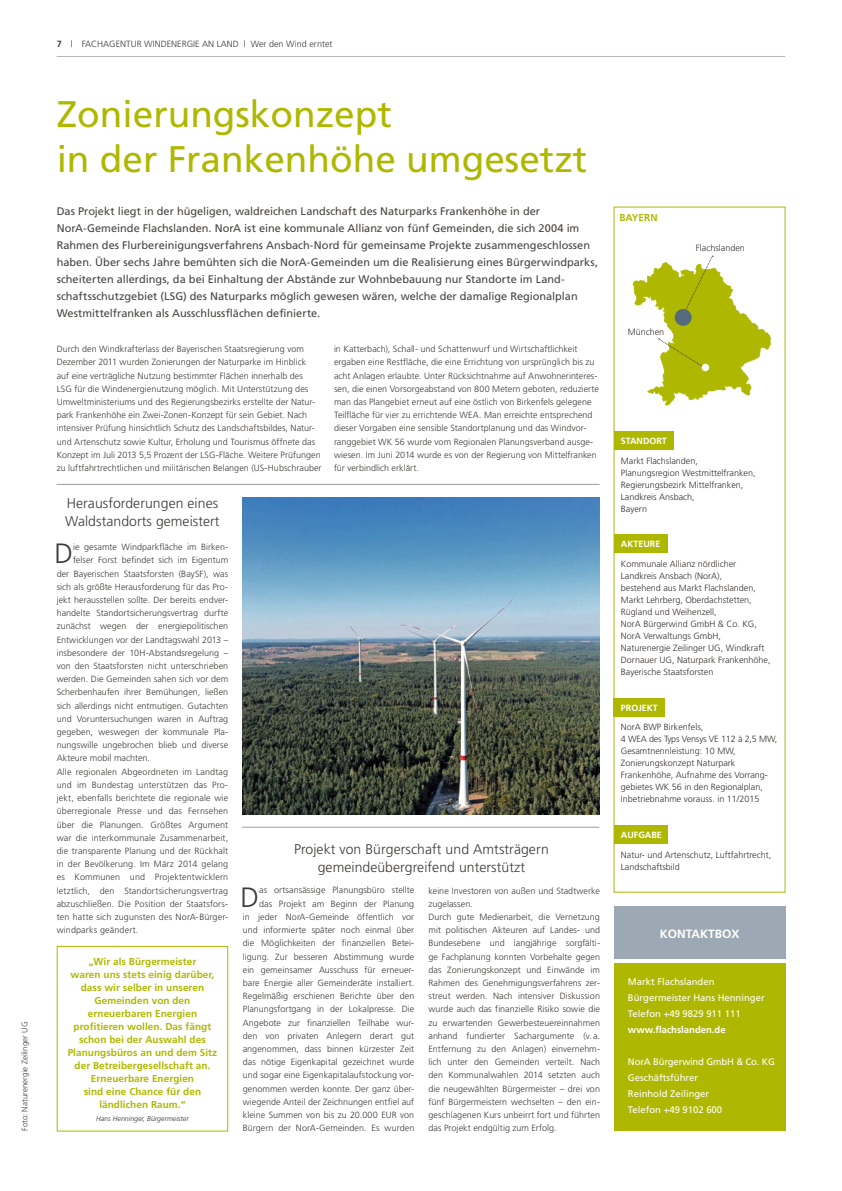
<style>
.page{position:relative;width:842px;height:1191px;background:#fff}
.page>*{position:absolute;margin:0;border:0;box-sizing:border-box;transform-origin:0 0}
.t1{font:37px/44.4px "Frutiger";color:#afb800}
.t2{font:300 27.9px "Frutiger";color:#3e3a36}
.t3{font:300 14px/18px "Frutiger";letter-spacing:.005em;color:#3e3a36}
.t4{font:700 12px "Frutiger";color:#fff}
.t5{font:11px/17px "Frutiger";color:#484440}
.t6{font:700 10px/13px "Frutiger";letter-spacing:.005em;color:#afb800;text-align:center}
.t7{font:9.5px/16px "Frutiger";color:#fff}
.t8{font:700 9.5px "Frutiger";color:#fff}
.t9{font:300 9px/13.2px "Frutiger";letter-spacing:.005em;color:#3e3a36}
.t10{font:300 9px/12px "Frutiger";color:#35302d}
.t11{font:700 9px "Frutiger";color:#fff}
.t12{font:300 8px "Frutiger";letter-spacing:.005em;color:#3e3a36}
.t13{font:italic 300 7px "Frutiger";color:#35302d}
.s1{font-weight:700}
</style>
<div class="page">
<hr style="left:57px;top:56px;width:728px;height:1px;background:#b6b5b4">
<div style="left:57px;top:946px;width:171px;height:185px;border:1px solid #afb800"></div>
<div style="left:614px;top:963px;width:171px;height:168px;background:#afb800"></div>
<img style="left:242px;top:497px;width:358px;height:317px">
<hr style="left:57px;top:484px;width:543px;height:1px;background:#9e9d9c">
<div style="left:614px;top:906px;width:171px;height:53px;background:#9ca8b3"></div>
<div style="left:614px;top:431px;width:59px;height:19px;background:#afb800"></div>
<div style="left:614px;top:698px;width:51px;height:18px;background:#afb800"></div>
<div style="left:614px;top:534px;width:54px;height:19px;background:#afb800"></div>
<div style="left:614px;top:825px;width:54px;height:18px;background:#afb800"></div>
<svg style="left:633px;top:256px;width:138px;height:149px"></svg>
<div style="left:702px;top:364px;width:7px;height:7px;background:#fff;border-radius:50%"></div>
<hr style="left:242px;top:827px;width:357px;height:1px;background:#9e9d9c">
<p class="t12" style="left:20px;top:1131px;width:110px;rotate:-90deg">Foto: Naturenergie Zeilinger UG</p>
<p class="t9" style="left:57px;top:37px;width:102px"><span class="s1">7</span> | Fachagentur Windener</p>
<p class="t9" style="left:187px;top:37px;width:41px">gie an Land</p>
<p class="t9" style="left:244px;top:37px;width:90px">| Wer den Wind erntet</p>
<h1 class="t1" style="left:57px;top:92px;width:532px">Zonierungskonzept<br>in der Frankenhöhe umgesetzt</h1>
<p class="t5" style="left:57px;top:203px;width:543px">Das Projekt liegt in der hügeligen, waldreichen Landschaft des Naturparks Frankenhöhe in der NorA-Gemeinde Flachslanden. NorA ist eine kommunale Allianz von fünf Gemeinden, die sich 2004 im Rahmen des Flurbereinigungsverfahrens Ansbach-Nord für gemeinsame Projekte zusammengeschlossen haben. Über sechs Jahre bemühten sich die NorA-Gemeinden um die Realisierung eines Bürgerwindparks, scheiterten allerdings, da bei Einhaltung der Abstände zur Wohnbebauung nur Standorte im Land&shy;schaftsschutzgebiet (LSG) des Naturparks möglich gewesen wären, welche der damalige Regionalplan Westmittelfranken als Ausschlussflächen definierte.</p>
<p class="t9" style="left:57px;top:342px;width:266px">Durch den Windkrafterlass der Bayerischen Staatsregierung vom Dezember 2011 wurden Zonierungen der Naturparke im Hinblick<br>auf eine verträgliche Nutzung bestimmter Flächen innerhalb des<br>LSG für die Windenergienutzung möglich. Mit U nterstützung des<br>U mweltministeriums und des Regierungsbezirks erstellte der Natur&shy;park Frankenhöhe ein Zwei-Zonen-Konzept für sein Gebiet. Nach intensiver Prüfung hinsichtlich Schutz des Landschaftsbildes, Natur&shy;und Artenschutz sowie Kultur, Erholung und Tourismus öffnete das Konzept im Juli 2013 5,5 Prozent der LSG -Fläche. Weitere Prüfungen zu luftfahrtrechtlichen und militärischen Belangen (US-Hubschrauber</p>
<p class="t9" style="left:334px;top:342px;width:266px">in Katterbach), Schall- und Schattenwurf und Wirtschaftlichkeit ergaben eine Restfläche, die eine Errichtung von ursprünglich bis zu acht Anlagen erlaubte. U nter Rücksichtnahme auf Anwohnerinteres&shy;sen, die einen Vorsorgeabstand von 800 Metern geboten, reduzierte man das Plangebiet erneut auf eine östlich von Birkenfels gelegene Teilfläche für vier zu errichtende WEA. Man erreichte entsprechend dieser Vorgaben eine sensible Standortplanung und das Windvor&shy;ranggebiet WK 56 wurde vom Regionalen Planungsverband ausge&shy;wiesen. Im Juni 2014 wurde es von der Regierung von Mittelfranken für verbindlich erklärt.</p>
<h3 class="t3" style="left:65px;top:494px;width:156px">Herausforderungen eines<br>Waldstandorts gemeistert</h3>
<h2 class="t2" style="left:54px;top:538px;width:20px">D</h2>
<p class="t9" style="left:73px;top:540px;width:157px">ie gesamte Windparkfläche im Birken-</p>
<p class="t9" style="left:73px;top:553px;width:157px">felser Forst befindet sich im Eigentum</p>
<p class="t9" style="left:57px;top:567px;width:173px">der Bayerischen Staatsforsten (BaySF), was</p>
<p class="t9" style="left:57px;top:580px;width:173px">sich als größte Herausforderung für das Pro-</p>
<p class="t9" style="left:57px;top:593px;width:173px">jekt herausstellen sollte. Der bereits endver-</p>
<p class="t9" style="left:57px;top:606px;width:173px">handelte Standortsicherungsvertrag durfte</p>
<p class="t9" style="left:57px;top:619px;width:173px">zunächst wegen der energiepolitischen</p>
<p class="t9" style="left:57px;top:633px;width:173px">Entwicklungen vor der Landtagswahl 2013 –</p>
<p class="t9" style="left:57px;top:646px;width:173px">insbesondere der 10H-Abstandsregelung –</p>
<p class="t9" style="left:57px;top:659px;width:173px">von den Staatsforsten nicht unterschrieben</p>
<p class="t9" style="left:57px;top:672px;width:173px">werden. Die Gemeinden sahen sich vor dem</p>
<p class="t9" style="left:57px;top:685px;width:173px">Scherbenhaufen ihrer Bemühungen, ließen</p>
<p class="t9" style="left:57px;top:699px;width:173px">sich allerdings nicht entmutigen. Gutachten</p>
<p class="t9" style="left:57px;top:712px;width:173px">und Voruntersuchungen waren in Auftrag</p>
<p class="t9" style="left:57px;top:725px;width:173px">gegeben, weswegen der kommunale Pla-</p>
<p class="t9" style="left:57px;top:738px;width:173px">nungswille ungebrochen blieb und diverse</p>
<p class="t9" style="left:57px;top:751px;width:95px">Akteure mobil machten.</p>
<p class="t9" style="left:57px;top:765px;width:173px">Alle regionalen Abgeordneten im Landtag</p>
<p class="t9" style="left:57px;top:778px;width:173px">und im Bundestag unterstützen das Pro-</p>
<p class="t9" style="left:57px;top:791px;width:173px">jekt, ebenfalls berichtete die regionale wie</p>
<p class="t9" style="left:57px;top:804px;width:173px">überregionale Presse und das Fernsehen</p>
<p class="t9" style="left:57px;top:817px;width:173px">über die Planungen. Größtes Argument</p>
<p class="t9" style="left:57px;top:831px;width:173px">war die interkommunale Zusammenarbeit,</p>
<p class="t9" style="left:57px;top:844px;width:173px">die transparente Planung und der Rückhalt</p>
<p class="t9" style="left:57px;top:857px;width:173px">in der Bevölkerung. Im März 2014 gelang</p>
<p class="t9" style="left:57px;top:870px;width:173px">es Kommunen und Projektentwicklern</p>
<p class="t9" style="left:57px;top:884px;width:173px">letztlich, den Standortsicherungsvertrag</p>
<p class="t9" style="left:57px;top:897px;width:173px">abzuschließen. Die Position der Staatsfors-</p>
<p class="t9" style="left:57px;top:910px;width:173px">ten hatte sich zugunsten des NorA-Bürger-</p>
<p class="t9" style="left:57px;top:923px;width:83px">windparks geändert.</p>
<p class="t6" style="left:68px;top:954px;width:151px">„Wir als Bürgermeister<br>waren uns stets einig darüber, dass wir selber in unseren<br>Gemeinden von den erneuerbaren Energien profitieren wollen. Das fängt schon bei der Auswahl des<br>Planungsbüros an und dem Sitz der Betreibergesellschaft an.<br>Erneuerbare Energien<br>sind eine Chance für den ländlichen Raum.“</p>
<p class="t13" style="left:96px;top:1114px;width:94px">Hans Henninger, Bürgermeister</p>
<h3 class="t3" style="left:294px;top:840px;width:256px;text-align:center">Projekt von Bürgerschaft und Amtsträgern gemeindeübergreifend unterstützt</h3>
<p class="t9" style="left:243px;top:883px;width:173px;text-align:right">as ortsansässige Planungsbüro stellte<br>das Projekt am Beginn der Planung<br>in jeder NorA-Gemeinde öffentlich vor und informierte später noch einmal über die Möglichkeiten der finanziellen Betei&shy;ligung. Zur besseren Abstimmung wurde ein gemeinsamer Ausschuss für erneuer&shy;bare Energie aller Gemeinderäte installiert.<br>Regelmäßig erschienen Berichte über den Planungsfortgang in der Lokalpresse. Die Angebote zur finanziellen Teilhabe wur&shy;den von privaten Anlegern derart gut angenommen, dass binnen kürzester Zeit das nötige Eigenkapital gezeichnet wurde und sogar eine Eigenkapitalaufstockung vor&shy;genommen werden konnte. Der ganz über&shy;wiegende Anteil der Zeichnungen entfiel auf kleine Summen von bis zu 20.000 EU R von Bürgern der NorA-Gemeinden. Es wurden</p>
<p class="t9" style="left:428px;top:883px;width:173px">keine Investoren von außen und Stadtwerke zugelassen.<br>Durch gute Medienarbeit, die Vernetzung mit politischen Akteuren auf Landes- und Bundesebene und langjährige sorgfälti&shy;ge Fachplanung konnten Vorbehalte gegen das Zonierungskonzept und Einwände im Rahmen des Genehmigungsverfahrens zer&shy;streut werden. Nach intensiver Diskussion wurde auch das finanzielle Risiko sowie die zu erwartenden -Gewerbesteuereinnahmen anhand fundierter Sachargumente (v.a.<br>Entfernung zu den Anlagen) einvernehm&shy;lich unter den Gemeinden verteilt. Nach den Kommunalwahlen 2014 setzten auch die neugewählten Bürgermeister – drei von fünf Bürgermeistern wechselten – den ein&shy;geschlagenen Kurs unbeirrt fort und führten das Projekt endgültig zum Erfolg.</p>
<h2 class="t2" style="left:241px;top:881px;width:20px">D</h2>
<p class="t6" style="left:619px;top:211px;width:40px">bayern</p>
<p class="t10" style="left:628px;top:325px;width:38px">München</p>
<p class="t10" style="left:696px;top:242px;width:51px">Flachslanden</p>
<p class="t11" style="left:621px;top:435px;width:48px">Standort</p>
<p class="t10" style="left:621px;top:455px;width:136px">Markt Flachslanden,<br>Planungsregion Westmittelfranken,<br>Regierungsbezirk Mittelfranken,<br>Landkreis Ansbach,<br>Bayern</p>
<p class="t11" style="left:621px;top:539px;width:24px">akteure</p>
<p class="t10" style="left:621px;top:558px;width:151px">Kommunale Allianz nördlicher<br>Landkreis Ansbach (NorA),<br>bestehend aus Markt Flachslanden,<br>Markt Lehrberg, Oberdachstetten,<br>Rügland und Weihenzell,<br>NorA Bürgerwind GmbH &amp; Co. KG,<br>NorA Verwaltungs GmbH,<br>Naturenergie Zeilinger UG, Windkraft<br>Dornauer UG, Naturpark Frankenhöhe,<br>Bayerische Staatsforsten</p>
<p class="t11" style="left:621px;top:702px;width:38px">PROJEKT</p>
<p class="t10" style="left:621px;top:721px;width:158px">NorA BWP Birkenfels,<br>4 WEA des Typs Vensys VE 112 à 2,5 MW,<br>Gesamtnennleistung: 10 MW,<br>Zonierungskonzept Naturpark<br>Frankenhöhe, Aufnahme des Vorrang&shy;gebietes WK 56 in den Regionalplan,<br>Inbetriebnahme vorauss. in 11/2015</p>
<p class="t11" style="left:621px;top:829px;width:7px">aufgabe</p>
<p class="t10" style="left:621px;top:848px;width:152px">Natur- und Artenschutz, Luftfahrtrecht,<br>Landschaftsbild</p>
<h3 class="t4" style="left:660px;top:926px;width:81px">KontaktBOX</h3>
<p class="t7" style="left:628px;top:973px;width:138px">Markt Flachslanden<br>Bürgermeister Hans Henninger<br>Telefon +49 9829 911 111</p>
<p class="t8" style="left:628px;top:1024px;width:99px">www.flachslanden.de</p>
<p class="t7" style="left:628px;top:1053px;width:148px">NorA Bürgerwind GmbH &amp; Co. KG<br>Geschäftsführer<br>Reinhold Zeilinger<br>Telefon +49 9102 600</p>
</div>
